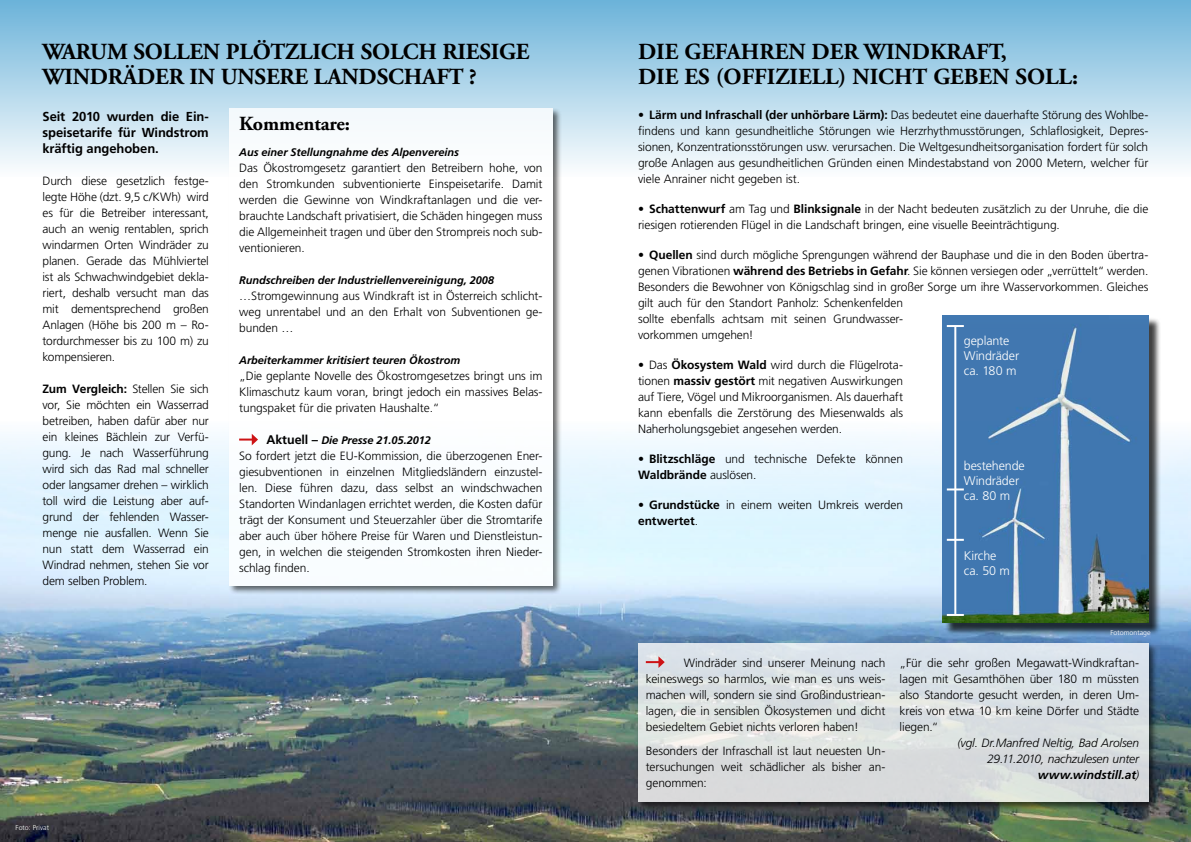
<style>
.page{position:relative;width:1191px;height:842px;background:#fff}
.page>*{position:absolute;margin:0;border:0;box-sizing:border-box;transform-origin:0 0}
.t1{font:700 23px/25px "Adobe Garamond LT";letter-spacing:-.01em;color:#000}
.t2{font:700 20px "Adobe Garamond LT";letter-spacing:-.005em;color:#000}
.t3{font:700 13px/16px "Frutiger LT";letter-spacing:-.01em;color:#000;text-align:justify}
.t4{font:300 12.5px/15px "Frutiger LT";letter-spacing:-.01em;color:#fff}
.t5{font:300 12px/16px "Frutiger LT";letter-spacing:-.01em;color:#000;text-align:justify}
.t6{font:italic 300 12px/16px "Frutiger LT";letter-spacing:-.01em;color:#000;text-align:right}
.t7{font:italic 700 11px "Frutiger LT";letter-spacing:-.005em;color:#000}
.t8{font:300 7px "Frutiger LT";color:#fff}
.s1{font-weight:700}
.s2{font-style:normal;font-size:12.5px}
</style>
<div class="page">
<div style="left:0;top:0;width:1191px;height:177px;background:linear-gradient(to bottom,#6bb3d9,#fcfdfe)"></div>
<img style="left:0;top:434px;width:1191px;height:408px">
<div style="left:228px;top:107px;width:334px;height:488px;background:#000;opacity:.75"></div>
<div style="left:230px;top:109px;width:323px;height:477px;background:#fff"></div>
<svg style="left:239px;top:434px;width:19px;height:11px"></svg>
<div style="left:944px;top:317px;width:217px;height:318px;background:#000;opacity:.75"></div>
<img style="left:942px;top:316px;width:206px;height:307px">
<hr style="left:954px;top:326px;width:2px;height:288px;background:#fff">
<svg style="left:946px;top:325px;width:17px;height:2px"></svg>
<svg style="left:946px;top:488px;width:17px;height:2px"></svg>
<svg style="left:946px;top:539px;width:17px;height:2px"></svg>
<svg style="left:946px;top:614px;width:17px;height:2px"></svg>
<div style="left:636px;top:642px;width:522px;height:169px;background:#000;opacity:.75"></div>
<svg style="left:638px;top:643px;width:510px;height:158px;background:#dbe0e2"></svg>
<svg style="left:646px;top:656px;width:18px;height:12px"></svg>
<h1 class="t1" style="left:43px;top:39px;width:488px">WARUM SOLLEN PLÖTZLICH SOLCH RIESIGE<br>WINDRÄDER IN UNSERE LANDSCHAFT ?</h1>
<h1 class="t1" style="left:638px;top:39px;width:441px">DIE GEFAHREN DER WINDKRAFT,<br>DIE ES (OFFIZIELL) NICHT GEBEN SOLL:</h1>
<p class="t3" style="left:43px;top:108px;width:168px">Seit 2010 wurden die Ein&shy;speisetarife für Windstrom kräftig angehoben.</p>
<p class="t5" style="left:43px;top:173px;width:168px">Durch diese gesetzlich festge&shy;legte Höhe (dzt. 9,5 c/KWh) wird es für die Betreiber interessant, auch an wenig rentablen, sprich windarmen Orten Windräder zu planen. Gerade das Mühlviertel ist als Schwachwindgebiet dekla&shy;riert, deshalb versucht man das mit dementsprechend großen Anlagen (Höhe bis 200 m – Ro&shy;tordurchmesser bis zu 100 m) zu kompensieren.</p>
<p class="t5" style="left:43px;top:381px;width:168px"><span class="s1">Zum Vergleich:</span> Stellen Sie sich vor, Sie möchten ein Wasserrad betreiben, haben dafür aber nur ein kleines Bächlein zur Verfü&shy;gung. Je nach Wasserführung wird sich das Rad mal schneller oder langsamer drehen – wirklich toll wird die Leistung aber auf&shy;grund der fehlenden Wasser&shy;menge nie ausfallen. Wenn Sie nun statt dem Wasserrad ein Windrad nehmen, stehen Sie vor dem selben Problem.</p>
<h2 class="t2" style="left:239px;top:112px;width:112px">Kommentare:</h2>
<p class="t7" style="left:239px;top:146px;width:221px">Aus einer Stellungnahme des Alpenvereins</p>
<p class="t5" style="left:239px;top:160px;width:305px">Das Ökostromgesetz garantiert den Betreibern hohe, von den Stromkunden subventionierte Einspeisetarife. Damit werden die Gewinne von Windkraftanlagen und die ver&shy;brauchte Landschaft privatisiert, die Schäden hingegen muss die Allgemeinheit tragen und über den Strompreis noch sub&shy;ventionieren.</p>
<p class="t7" style="left:239px;top:274px;width:256px">Rundschreiben der Industriellenvereinigung, 2008</p>
<p class="t5" style="left:239px;top:288px;width:305px">…Stromgewinnung aus Windkraft ist in Österreich schlicht&shy;weg unrentabel und an den Erhalt von Subventionen ge&shy;bunden …</p>
<p class="t7" style="left:239px;top:354px;width:222px">Arbeiterkammer kritisiert teuren Ökostrom</p>
<p class="t5" style="left:239px;top:368px;width:305px">„Die geplante Novelle des Ökostromgesetzes bringt uns im Klimaschutz kaum voran, bringt jedoch ein massives Belas&shy;tungspaket für die privaten Haushalte.“</p>
<p class="t7" style="left:266px;top:434px;width:166px"><span class="s2">Aktuell –</span> Die Presse 21.05.2012</p>
<p class="t5" style="left:239px;top:448px;width:305px">So fordert jetzt die EU-Kommission, die überzogenen Ener&shy;giesubventionen in einzelnen Mitgliedsländern einzustel&shy;len. Diese führen dazu, dass selbst an windschwachen Standorten Windanlagen errichtet werden, die Kosten dafür trägt der Konsument und Steuerzahler über die Stromtarife aber auch über höhere Preise für Waren und Dienstleistun&shy;gen, in welchen die steigenden Stromkosten ihren Nieder&shy;schlag finden.</p>
<p class="t8" style="left:16px;top:824px;width:35px">Foto: Privat</p>
<p class="t5" style="left:638px;top:107px;width:512px">• <span class="s1">Lärm und Infraschall (der unhörbare Lärm):</span> Das bedeutet eine dauerhafte Störung des Wohlbe&shy;findens und kann gesundheitliche Störungen wie Herzrhythmusstörungen, Schlaflosigkeit, Depres&shy;sionen, Konzentrationsstörungen usw. verursachen. Die Weltgesundheitsorganisation fordert für solch große Anlagen aus gesundheitlichen Gründen einen Mindestabstand von 2000 Metern, welcher für viele Anrainer nicht gegeben ist.</p>
<p class="t5" style="left:638px;top:201px;width:512px">• <span class="s1">Schattenwurf</span> am Tag und <span class="s1">Blinksignale</span> in der Nacht bedeuten zusätzlich zu der Unruhe, die die riesigen rotierenden Flügel in die Landschaft bringen, eine visuelle Beeinträchtigung.</p>
<p class="t5" style="left:638px;top:247px;width:512px;text-align:left">• <span class="s1">Quellen</span> sind durch mögliche Sprengungen während der Bauphase und die in den Boden übertra&shy;genen Vibrationen <span class="s1">während des Betriebs in Gefahr</span>. Sie können versiegen oder „verrüttelt“ werden.<br>Besonders die Bewohner von Königschlag sind in großer Sorge um ihre Wasservorkommen. Gleiches gilt auch für den Standort Panholz: Schenkenfelden<br>sollte ebenfalls achtsam mit seinen Grundwasser-<br>vorkommen umgehen!</p>
<p class="t5" style="left:638px;top:357px;width:266px">• Das <span class="s1">Ökosystem Wald</span> wird durch die Flügelrota&shy;tionen <span class="s1">massiv gestört</span> mit negativen Auswirkungen auf Tiere, Vögel und Mikroorganismen. Als dauerhaft kann ebenfalls die Zerstörung des Miesenwalds als Naherholungsgebiet angesehen werden.</p>
<p class="t5" style="left:638px;top:451px;width:266px">• <span class="s1">Blitzschläge</span> und technische Defekte können<br><span class="s1">Waldbrände</span> auslösen.</p>
<p class="t5" style="left:638px;top:497px;width:266px">• <span class="s1">Grundstücke</span> in einem weiten Umkreis werden <span class="s1">entwertet</span>.</p>
<p class="t4" style="left:963px;top:333px;width:57px">geplante<br>Windräder ca. 180 m</p>
<p class="t4" style="left:963px;top:458px;width:63px">bestehende<br>Windräder ca. 80 m</p>
<p class="t4" style="left:963px;top:548px;width:48px">Kirche ca. 50 m</p>
<p class="t5" style="left:646px;top:655px;width:241px;text-indent:38px">Windräder sind unserer Meinung nach keineswegs so harmlos, wie man es uns weis&shy;machen will, sondern sie sind Großindustriean&shy;lagen, die in sensiblen Ökosystemen und dicht besiedeltem Gebiet nichts verloren haben!</p>
<p class="t5" style="left:646px;top:743px;width:241px">Besonders der Infraschall ist laut neuesten Un&shy;tersuchungen weit schädlicher als bisher an&shy;genommen:</p>
<p class="t8" style="left:1110px;top:628px;width:42px">Fotomontage</p>
<p class="t5" style="left:899px;top:655px;width:241px">„Für die sehr großen Megawatt-Windkraftan&shy;lagen mit Gesamthöhen über 180 m müssten also Standorte gesucht werden, in deren Um&shy;kreis von etwa 10 km keine Dörfer und Städte liegen.“</p>
<p class="t6" style="left:957px;top:735px;width:183px">(vgl. Dr.Manfred Neltig, Bad Arolsen<br>29.11.2010, nachzulesen unter <span class="s1">www.windstill.at</span>)</p>
</div>
